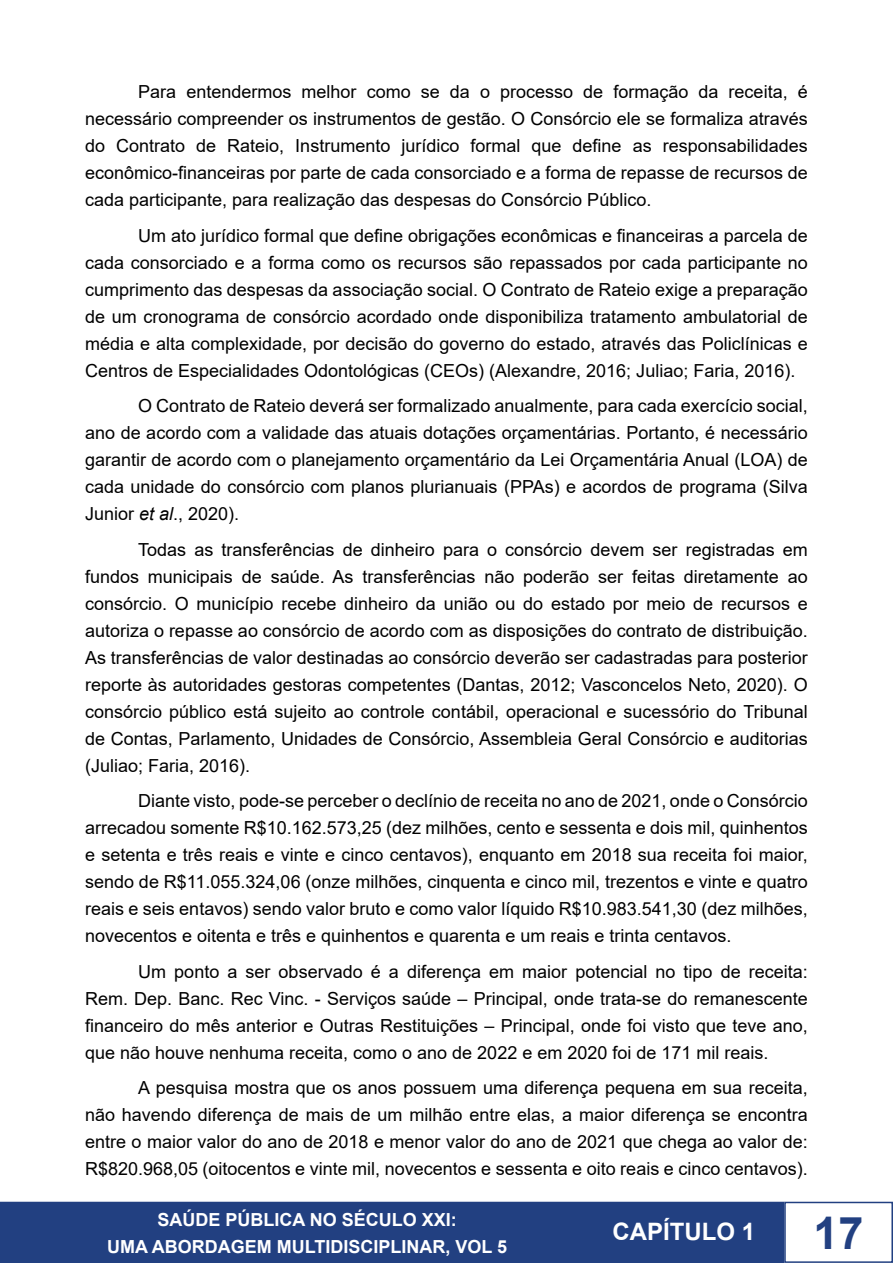
<style>
.page{position:relative;width:893px;height:1263px;background:#fff}
.page>*{position:absolute;margin:0;border:0;box-sizing:border-box;transform-origin:0 0}
.t1{font:700 45px "Arial";color:#224081}
.t2{font:700 24px "Arial";color:#fff}
.t3{font:18px/27px "Arial";color:#000;text-align:justify}
.t4{font:700 18px/27px "Arial";color:#fff;text-align:center}
.s1{font-style:italic}
</style>
<div class="page">
<div style="left:1px;top:1202px;width:782px;height:60px;background:#224081"></div>
<div style="left:0;top:1202px;width:784px;height:61px;border:2px solid #224081"></div>
<svg style="left:0;top:1202px;width:1px;height:61px"></svg>
<div style="left:784px;top:1202px;width:109px;height:61px;border:2px solid #224081"></div>
<p class="t3" style="left:85px;top:78px;width:724px;text-indent:53px">Para entendermos melhor como se da o processo de formação da receita, é necessário compreender os instrumentos de gestão. O Consórcio ele se formaliza através do Contrato de Rateio, Instrumento jurídico formal que define as responsabilidades econômico-financeiras por parte de cada consorciado e a forma de repasse de recursos de cada participante, para realização das despesas do Consórcio Público.</p>
<p class="t3" style="left:85px;top:222px;width:724px;text-indent:53px">Um ato jurídico formal que define obrigações econômicas e financeiras a parcela de cada consorciado e a forma como os recursos são repassados por cada participante no cumprimento das despesas da associação social. O Contrato de Rateio exige a preparação de um cronograma de consórcio acordado onde disponibiliza tratamento ambulatorial de média e alta complexidade, por decisão do governo do estado, através das Policlínicas e Centros de Especialidades Odontológicas (CEOs) (Alexandre, 2016; Juliao; Faria, 2016).</p>
<p class="t3" style="left:85px;top:392px;width:724px;text-indent:53px">O Contrato de Rateio deverá ser formalizado anualmente, para cada exercício social, ano de acordo com a validade das atuais dotações orçamentárias. Portanto, é necessário garantir de acordo com o planejamento orçamentário da Lei Orçamentária Anual (LOA) de cada unidade do consórcio com planos plurianuais (PPAs) e acordos de programa (Silva Junior <span class="s1">et al</span>., 2020).</p>
<p class="t3" style="left:85px;top:536px;width:724px;text-indent:53px">Todas as transferências de dinheiro para o consórcio devem ser registradas em fundos municipais de saúde. As transferências não poderão ser feitas diretamente ao consórcio. O município recebe dinheiro da união ou do estado por meio de recursos e autoriza o repasse ao consórcio de acordo com as disposições do contrato de distribuição.<br>As transferências de valor destinadas ao consórcio deverão ser cadastradas para posterior reporte às autoridades gestoras competentes (Dantas, 2012; Vasconcelos Neto, 2020). O consórcio público está sujeito ao controle contábil, operacional e sucessório do Tribunal de Contas, Parlamento, Unidades de Consórcio, Assembleia Geral Consórcio e auditorias (Juliao; Faria, 2016).</p>
<p class="t3" style="left:85px;top:787px;width:724px;text-indent:53px">Diante visto, pode-se perceber o declínio de receita no ano de 2021, onde o Consórcio arrecadou somente R$10.162.573,25 (dez milhões, cento e sessenta e dois mil, quinhentos e setenta e três reais e vinte e cinco centavos), enquanto em 2018 sua receita foi maior, sendo de R$11.055.324,06 (onze milhões, cinquenta e cinco mil, trezentos e vinte e quatro reais e seis entavos) sendo valor bruto e como valor líquido R$10.983.541,30 (dez milhões, novecentos e oitenta e três e quinhentos e quarenta e um reais e trinta centavos.</p>
<p class="t3" style="left:85px;top:958px;width:724px;text-indent:53px">Um ponto a ser observado é a diferença em maior potencial no tipo de receita:<br>Rem. Dep. Banc. Rec Vinc. - Serviços saúde – Principal, onde trata-se do remanescente financeiro do mês anterior e Outras Restituições – Principal, onde foi visto que teve ano, que não houve nenhuma receita, como o ano de 2022 e em 2020 foi de 171 mil reais.</p>
<p class="t3" style="left:85px;top:1074px;width:724px;text-indent:53px">A pesquisa mostra que os anos possuem uma diferença pequena em sua receita, não havendo diferença de mais de um milhão entre elas, a maior diferença se encontra entre o maior valor do ano de 2018 e menor valor do ano de 2021 que chega ao valor de:<br>R$820.968,05 (oitocentos e vinte mil, novecentos e sessenta e oito reais e cinco centavos).</p>
<p class="t4" style="left:107px;top:1206px;width:401px">SAÚDE PÚBLICA NO SÉCULO XXI:<br>UMA ABORDAGEM MULTIDISCIPLINAR, VOL 5</p>
<h2 class="t2" style="left:612px;top:1215px;width:144px">CAPÍTULO 1</h2>
<h1 class="t1" style="left:814px;top:1201px;width:52px">17</h1>
</div>
